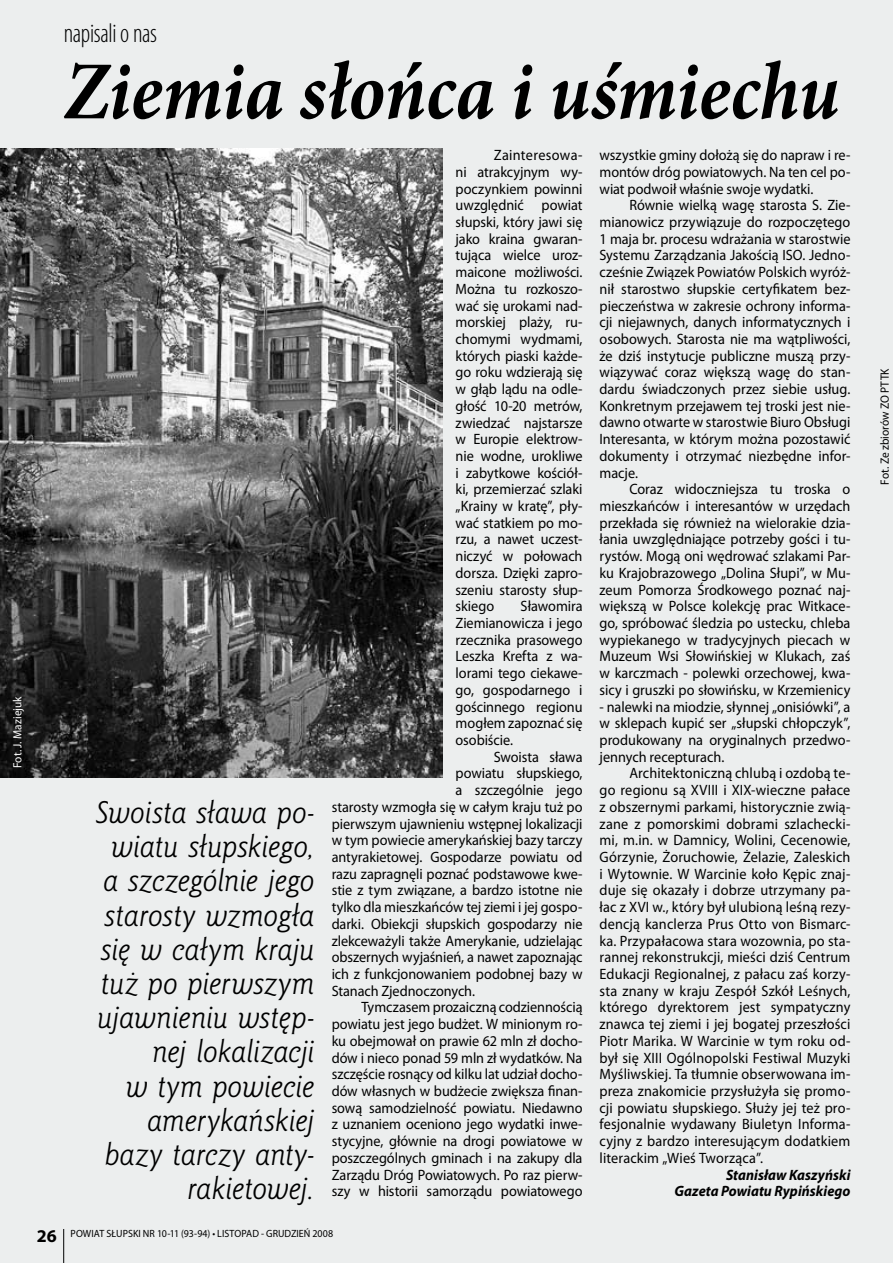
<style>
.page{position:relative;width:893px;height:1263px;background:#eceeee}
.page>*{position:absolute;margin:0;border:0;box-sizing:border-box;transform-origin:0 0}
.t1{font:italic 700 82.5px "Minion Pro";letter-spacing:-.005em;color:#000;scale:.91 1}
.t2{font:italic 28.5px/34.2px "Goldy EFN";letter-spacing:-.015em;color:#000;text-align:right}
.t3{font:300 condensed 27px "Myriad Pro";letter-spacing:-.015em;color:#000;scale:.95 1}
.t4{font:15px/16.6px "Myriad Pro";letter-spacing:-.005em;color:#000;text-align:justify;scale:.95 1}
.t5{font:italic 700 15px/16.6px "Myriad Pro";letter-spacing:.005em;color:#000;text-align:right;scale:.95 1}
.t6{font:12px "Myriad Pro";letter-spacing:.005em;color:#000;scale:.95 1}
.t7{font:12px "Myriad Pro";letter-spacing:.005em;color:#fff;scale:.95 1}
.t8{font:10.5px "Myriad Pro";letter-spacing:.005em;color:#000;scale:.95 1}
.s1{font-weight:700;font-size:18px}
</style>
<div class="page">
<hr style="left:63px;top:1229px;width:1px;height:34px;background:#000">
<img style="left:0;top:148px;width:442px;height:630px">
<p class="t7" style="left:10px;top:768px;width:77px;rotate:-90deg">Fot. J. Maziejuk</p>
<h3 class="t3" style="left:64px;top:19px;width:100px">napisali o nas</h3>
<h1 class="t1" style="left:64px;top:33px;width:854px">Ziemia słońca i uśmiechu</h1>
<h2 class="t2" style="left:96px;top:796px;width:220px">Swoista sława po&shy;wiatu słupskiego, a szczególnie jego starosty wzmogła się w całym kraju tuż po pierwszym ujawnieniu wstęp&shy;nej lokalizacji<br>w tym powiecie amerykańskiej bazy tarczy anty&shy;rakietowej.</h2>
<p class="t4" style="left:456px;top:146px;width:135px;text-indent:38px">Zainteresowa&shy;ni atrakcyjnym wy&shy;poczynkiem powinni uwzględnić powiat słupski, który jawi się jako kraina gwaran&shy;tująca wielce uroz&shy;maicone możliwości.<br>Można tu rozkoszo&shy;wać się urokami nad&shy;morskiej plaży, ru&shy;chomymi wydmami, których piaski każde&shy;go roku wdzierają się w głąb lądu na odle&shy;głość 10-20 metrów, zwiedzać najstarsze w Europie elektrow&shy;nie wodne, urokliwe i zabytkowe kościół&shy;ki, przemierzać szlaki „Krainy w kratę”, pły&shy;wać statkiem po mo&shy;rzu, a nawet uczest&shy;niczyć w połowach dorsza. Dzięki zapro&shy;szeniu starosty słup&shy;skiego</p>
<p class="t4" style="left:456px;top:598px;width:135px;text-indent:65px">Sławomira Ziemianowicza i jego rzecznika prasowego Leszka Krefta z wa&shy;lorami tego ciekawe&shy;go, gospodarnego i gościnnego regionu mogłem zapoznać się osobiście.</p>
<p class="t4" style="left:494px;top:748px;width:95px">Swoista sława</p>
<p class="t4" style="left:456px;top:765px;width:135px">powiatu słupskiego,</p>
<p class="t4" style="left:456px;top:781px;width:135px">a szczególnie jego</p>
<p class="t4" style="left:332px;top:798px;width:266px">starosty wzmogła się w całym kraju tuż po</p>
<p class="t4" style="left:332px;top:815px;width:266px">pierwszym ujawnieniu wstępnej lokalizacji</p>
<p class="t4" style="left:332px;top:832px;width:266px">w tym powiecie amerykańskiej bazy tarczy</p>
<p class="t4" style="left:332px;top:848px;width:265px">antyrakietowej. Gospodarze powiatu od</p>
<p class="t4" style="left:332px;top:865px;width:266px">razu zapragnęli poznać podstawowe kwe-</p>
<p class="t4" style="left:332px;top:882px;width:266px">stie z tym związane, a bardzo istotne nie</p>
<p class="t4" style="left:332px;top:898px;width:266px">tylko dla mieszkańców tej ziemi i jej gospo-</p>
<p class="t4" style="left:332px;top:915px;width:266px">darki. Obiekcji słupskich gospodarzy nie</p>
<p class="t4" style="left:332px;top:932px;width:266px">zlekceważyli także Amerykanie, udzielając</p>
<p class="t4" style="left:332px;top:949px;width:266px">obszernych wyjaśnień, a nawet zapoznając</p>
<p class="t4" style="left:332px;top:965px;width:266px">ich z funkcjonowaniem podobnej bazy w</p>
<p class="t4" style="left:332px;top:982px;width:152px">Stanach Zjednoczonych.</p>
<p class="t4" style="left:361px;top:999px;width:234px">Tymczasem prozaiczną codziennością</p>
<p class="t4" style="left:332px;top:1015px;width:266px">powiatu jest jego budżet. W minionym ro-</p>
<p class="t4" style="left:332px;top:1032px;width:266px">ku obejmował on prawie 62 mln zł docho-</p>
<p class="t4" style="left:332px;top:1049px;width:266px">dów i nieco ponad 59 mln zł wydatków. Na</p>
<p class="t4" style="left:332px;top:1066px;width:266px">szczęście rosnący od kilku lat udział docho-</p>
<p class="t4" style="left:332px;top:1082px;width:266px">dów własnych w budżecie zwiększa finan-</p>
<p class="t4" style="left:332px;top:1099px;width:266px">sową samodzielność powiatu. Niedawno</p>
<p class="t4" style="left:332px;top:1116px;width:266px">z uznaniem oceniono jego wydatki inwe-</p>
<p class="t4" style="left:332px;top:1132px;width:266px">stycyjne, głównie na drogi powiatowe w</p>
<p class="t4" style="left:332px;top:1149px;width:266px">poszczególnych gminach i na zakupy dla</p>
<p class="t4" style="left:332px;top:1166px;width:266px">Zarządu Dróg Powiatowych. Po raz pierw-</p>
<p class="t4" style="left:332px;top:1183px;width:266px">szy w historii samorządu powiatowego</p>
<p class="t8" style="left:37px;top:1227px;width:314px"><span class="s1">26</span> POWIAT SŁUPSKI NR 10-11 (93-94) • LISTOPAD - GRUDZIEŃ 2008</p>
<p class="t4" style="left:600px;top:146px;width:266px">wszystkie gminy dołożą się do napraw i re&shy;montów dróg powiatowych. Na ten cel po&shy;wiat podwoił właśnie swoje wydatki.</p>
<p class="t4" style="left:600px;top:197px;width:266px;text-indent:30px">Równie wielką wagę starosta S. Zie&shy;mianowicz przywiązuje do rozpoczętego 1 maja br. procesu wdrażania w starostwie Systemu Zarządzania Jakością ISO. Jedno&shy;cześnie Związek Powiatów Polskich wyróż&shy;nił starostwo słupskie certyfikatem bez&shy;pieczeństwa w zakresie ochrony informa&shy;cji niejawnych, danych informatycznych i osobowych. Starosta nie ma wątpliwości, że dziś instytucje publiczne muszą przy&shy;wiązywać coraz większą wagę do stan&shy;dardu świadczonych przez siebie usług.<br>Konkretnym przejawem tej troski jest nie&shy;dawno otwarte w starostwie Biuro Obsługi Interesanta, w którym można pozostawić dokumenty i otrzymać niezbędne infor&shy;macje.</p>
<p class="t4" style="left:600px;top:481px;width:266px;text-indent:30px">Coraz widoczniejsza tu troska o mieszkańców i interesantów w urzędach przekłada się również na wielorakie dzia&shy;łania uwzględniające potrzeby gości i tu&shy;rystów. Mogą oni wędrować szlakami Par&shy;ku Krajobrazowego „Dolina Słupi”, w Mu&shy;zeum Pomorza Środkowego poznać naj&shy;większą w Polsce kolekcję prac Witkace&shy;go, spróbować śledzia po ustecku, chleba wypiekanego w tradycyjnych piecach w Muzeum Wsi Słowińskiej w Klukach, zaś w karczmach - polewki orzechowej, kwa&shy;sicy i gruszki po słowińsku, w Krzemienicy</p>
<p class="t4" style="left:600px;top:698px;width:266px">- nalewki na miodzie, słynnej „onisiówki”, a w sklepach kupić ser „słupski chłopczyk”, produkowany na oryginalnych przedwo&shy;jennych recepturach.</p>
<p class="t4" style="left:600px;top:765px;width:266px;text-indent:30px">Architektoniczną chlubą i ozdobą te&shy;go regionu są XVIII i XIX-wieczne pałace z obszernymi parkami, historycznie zwią&shy;zane z pomorskimi dobrami szlachecki&shy;mi, m.in. w Damnicy, Wolini, Cecenowie, Górzynie, Żoruchowie, Żelazie, Zaleskich i Wytownie. W Warcinie koło Kępic znaj&shy;duje się okazały i dobrze utrzymany pa&shy;łac z XVI w., który był ulubioną leśną rezy&shy;dencją kanclerza Prus Otto von Bismarc&shy;ka. Przypałacowa stara wozownia, po sta&shy;rannej rekonstrukcji, mieści dziś Centrum Edukacji Regionalnej, z pałacu zaś korzy&shy;sta znany w kraju Zespół Szkół Leśnych, którego dyrektorem jest sympatyczny znawca tej ziemi i jej bogatej przeszłości Piotr Marika. W Warcinie w tym roku od&shy;był się XIII Ogólnopolski Festiwal Muzyki Myśliwskiej. Ta tłumnie obserwowana im&shy;preza znakomicie przysłużyła się promo&shy;cji powiatu słupskiego. Służy jej też pro&shy;fesjonalnie wydawany Biuletyn Informa&shy;cyjny z bardzo interesującym dodatkiem literackim „Wieś Tworząca”.</p>
<p class="t5" style="left:674px;top:1166px;width:187px">Stanisław Kaszyński<br>Gazeta Powiatu Rypińskiego</p>
<p class="t6" style="left:877px;top:485px;width:124px;rotate:-90deg">Fot. Ze zbiorów ZO PTTK</p>
</div>
